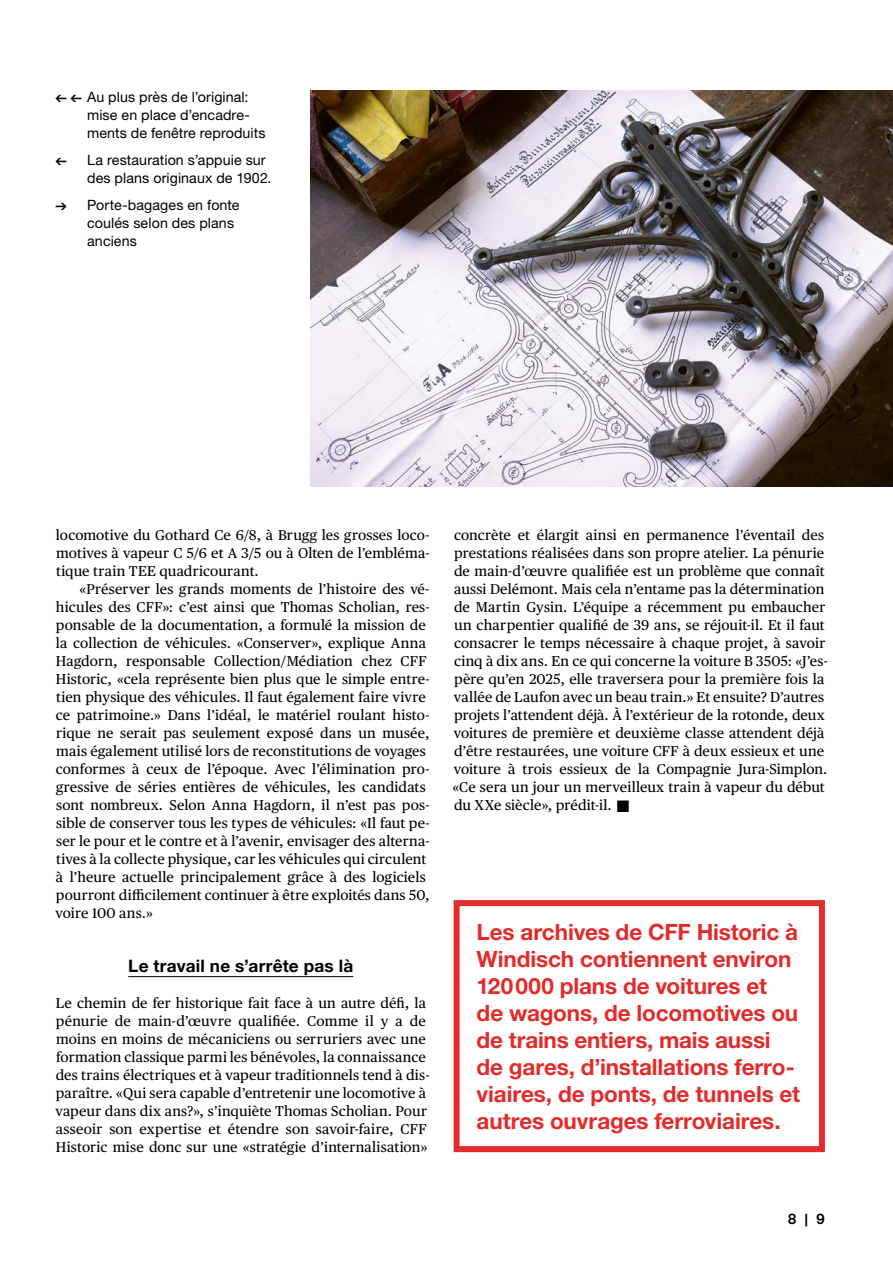
<style>
.page{position:relative;width:893px;height:1263px;background:#fff}
.page>*{position:absolute;margin:0;border:0;box-sizing:border-box;transform-origin:0 0}
.a-box{font:700 22.5px/27px "Helvetica Neue LT Pro";letter-spacing:-.005em;color:#e42b2b}
.A-zwischentitel{font:700 17.25px "Helvetica Neue LT Pro";letter-spacing:.015em;color:#000}
.A-Bildlegende{font:500 15px "Theinhardt";color:#000}
.a-lauf-1Abschnitt{font:14.25px/18px "Publico Text";letter-spacing:.01em;color:#000}
.A-lauf-franz{font:14.25px/18px "Publico Text";letter-spacing:.01em;color:#000}
.A-Bildlegende-2{font:14.25px/18px "Helvetica Neue LT Pro";letter-spacing:.005em;color:#000}
.s1{font-family:"Theinhardt";font-weight:500;font-size:15px}
.s2{font-weight:700;font-size:16.5px}
</style>
<div class="page">
<hr style="left:128px;top:976px;width:225px;height:1px;background:#000">
<img style="left:311px;top:90px;width:582px;height:396px">
<div style="left:454px;top:900px;width:371px;height:252px;border:6px solid #e42b2b"></div>
<p class="A-Bildlegende-2" style="left:87px;top:88px;width:180px;text-indent:-32px"><span class="s1">← ←</span> Au plus près de l’original: mise en place d’encadre&shy;ments de fenêtre reproduits</p>
<p class="A-Bildlegende" style="left:55px;top:151px;width:14px">←</p>
<p class="A-Bildlegende-2" style="left:87px;top:151px;width:186px">La restauration s’appuie sur des plans originaux de 1902.</p>
<p class="A-Bildlegende-2" style="left:87px;top:196px;width:154px;text-indent:-32px"><span class="s1">→</span> Porte-bagages en fonte coulés selon des plans anciens</p>
<p class="a-lauf-1Abschnitt" style="left:56px;top:525px;width:375px;text-align:justify">locomotive du Gothard Ce 6/8, à Brugg les grosses loco&shy;motives à vapeur C 5/6 et A 3/5 ou à Olten de l’embléma&shy;tique train TEE quadricourant.</p>
<p class="A-lauf-franz" style="left:55px;top:579px;width:376px;text-indent:24px">«Préserver les grands moments de l’histoire des vé&shy;hicules des CFF»: c’est ainsi que Thomas Scholian, res&shy;ponsable de la documentation, a formulé la mission de la collection de véhicules. «Conserver», explique Anna Hagdorn, responsable Collection/Médiation chez CFF Historic, «cela représente bien plus que le simple entre&shy;tien physique des véhicules. Il faut également faire vivre ce patrimoine.» Dans l’idéal, le matériel roulant histo&shy;rique ne serait pas seulement exposé dans un musée, mais également utilisé lors de reconstitutions de voyages conformes à ceux de l’époque. Avec l’élimination pro&shy;gressive de séries entières de véhicules, les candidats sont nombreux. Selon Anna Hagdorn, il n’est pas pos&shy;sible de conserver tous les types de véhicules: «Il faut pe&shy;ser le pour et le contre et à l’avenir, envisager des alterna&shy;tives à la collecte physique, car les véhicules qui circulent à l’heure actuelle principalement grâce à des logiciels pourront difficilement continuer à être exploités dans 50, voire 100 ans.»</p>
<p class="A-zwischentitel" style="left:128px;top:955px;width:226px">Le travail ne s’arrête pas là</p>
<p class="a-lauf-1Abschnitt" style="left:55px;top:993px;width:375px">Le chemin de fer historique fait face à un autre défi, la pénurie de main-d’œuvre qualifiée. Comme il y a de moins en moins de mécaniciens ou serruriers avec une formation classique parmi les bénévoles, la connaissance des trains électriques et à vapeur traditionnels tend à dis&shy;paraître. «Qui sera capable d’entretenir une locomotive à vapeur dans dix ans?», s’inquiète Thomas Scholian. Pour asseoir son expertise et étendre son savoir-faire, CFF Historic mise donc sur une «stratégie d’internalisation»</p>
<p class="a-lauf-1Abschnitt" style="left:452px;top:525px;width:377px">concrète et élargit ainsi en permanence l’éventail des prestations réalisées dans son propre atelier. La pénurie de main-d’œuvre qualifiée est un problème que connaît aussi Delémont. Mais cela n’entame pas la détermination de Martin Gysin. L’équipe a récemment pu embaucher un charpentier qualifié de 39 ans, se réjouit-il. Et il faut consacrer le temps nécessaire à chaque projet, à savoir cinq à dix ans. En ce qui concerne la voiture B 3505: «J’es&shy;père qu’en 2025, elle traversera pour la première fois la vallée de Laufon avec un beau train.» Et ensuite? D’autres projets l’attendent déjà. À l’extérieur de la rotonde, deux voitures de première et deuxième classe attendent déjà d’être restaurées, une voiture CFF à deux essieux et une voiture à trois essieux de la Compagnie Jura-Simplon. «Ce sera un jour un merveilleux train à vapeur du début du XXe siècle», prédit-il. <span class="s2">■</span></p>
<p class="a-box" style="left:477px;top:918px;width:325px">Les archives de CFF Historic à<br>Windisch contiennent environ<br>120000 plans de voitures et<br>de wagons, de locomotives ou de trains entiers, mais aussi de gares, d’installations ferro&shy;viaires, de ponts, de tunnels et autres ouvrages ferroviaires.</p>
<p class="A-Bildlegende" style="left:788px;top:1210px;width:39px">8 | 9</p>
</div>
